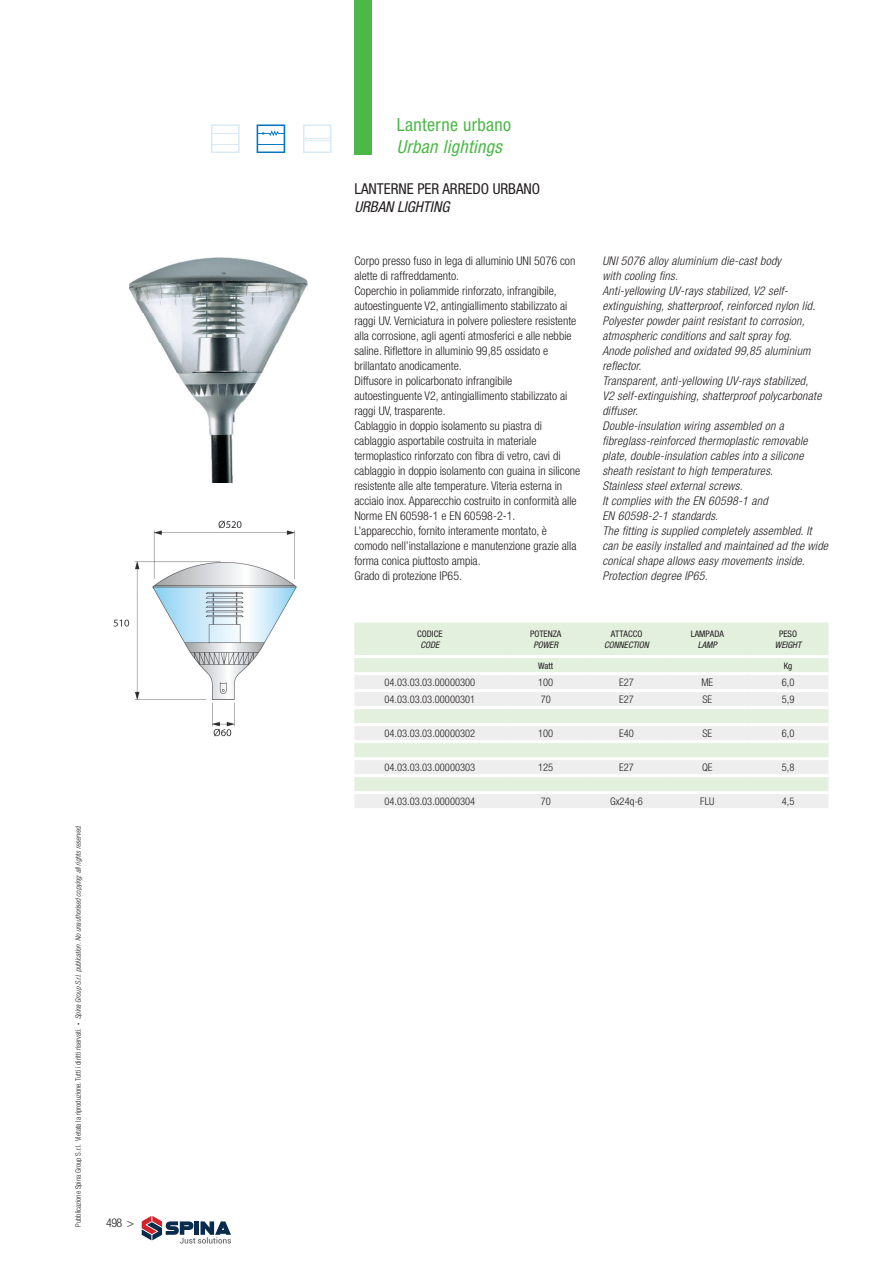
<style>
.page{position:relative;width:893px;height:1263px;background:#fff}
.page>*{position:absolute;margin:0;border:0;box-sizing:border-box;transform-origin:0 0}
._01_titolo_ITA{font:condensed 18px "Helvetica Neue";letter-spacing:.02em;color:#4cb848}
._01_titolo_GB{font:italic condensed 18px "Helvetica Neue";letter-spacing:.02em;color:#4cb848}
._02_sottotitolo_ITA{font:condensed 15px "Helvetica Neue";color:#231f20}
._02_sottotitolo_GB{font:italic condensed 15px "Helvetica Neue";color:#231f20}
._00_testo_ITA{font:300 condensed 12px/15px "Helvetica Neue";color:#231f20}
._00_testo_GB{font:italic 300 condensed 12px/15px "Helvetica Neue";letter-spacing:.02em;color:#231f20}
.Normale{font:300 condensed 10.5px "Helvetica Neue";color:#231f20}
.Normale-2{font:condensed 9px "Helvetica Neue";color:#231f20}
.Normale-3{font:italic condensed 9px "Helvetica Neue";color:#231f20}
.t1{font:300 condensed 7.5px "Helvetica Neue";letter-spacing:-.005em;color:#231f20}
.s1{font-size:4.5px}
.s2{font-style:italic}
</style>
<div class="page">
<div style="left:354px;top:0;width:17px;height:155px;background:#4cb848"></div>
<svg style="left:303px;top:124px;width:28px;height:29px"></svg>
<svg style="left:211px;top:124px;width:29px;height:29px"></svg>
<svg style="left:257px;top:124px;width:28px;height:29px"></svg>
<svg style="left:142px;top:1216px;width:89px;height:27px"></svg>
<img style="left:129px;top:257px;width:179px;height:225px">
<div style="left:354px;top:622px;width:474px;height:50px;background:#e3f0de"></div>
<svg style="left:354px;top:675px;width:474px;height:133px;background:#eaeee8"></svg>
<hr style="left:354px;top:655px;width:151px;height:3px;background:#fff">
<hr style="left:505px;top:655px;width:81px;height:3px;background:#fff">
<hr style="left:586px;top:655px;width:81px;height:3px;background:#fff">
<hr style="left:667px;top:655px;width:81px;height:3px;background:#fff">
<hr style="left:748px;top:655px;width:80px;height:3px;background:#fff">
<hr style="left:354px;top:689px;width:151px;height:3px;background:#fff">
<hr style="left:505px;top:689px;width:81px;height:3px;background:#fff">
<hr style="left:586px;top:689px;width:81px;height:3px;background:#fff">
<hr style="left:667px;top:689px;width:81px;height:3px;background:#fff">
<hr style="left:748px;top:689px;width:80px;height:3px;background:#fff">
<hr style="left:354px;top:706px;width:151px;height:3px;background:#fff">
<hr style="left:505px;top:706px;width:81px;height:3px;background:#fff">
<hr style="left:586px;top:706px;width:81px;height:3px;background:#fff">
<hr style="left:667px;top:706px;width:81px;height:3px;background:#fff">
<hr style="left:748px;top:706px;width:80px;height:3px;background:#fff">
<hr style="left:354px;top:723px;width:151px;height:3px;background:#fff">
<hr style="left:505px;top:723px;width:81px;height:3px;background:#fff">
<hr style="left:586px;top:723px;width:81px;height:3px;background:#fff">
<hr style="left:667px;top:723px;width:81px;height:3px;background:#fff">
<hr style="left:748px;top:723px;width:80px;height:3px;background:#fff">
<hr style="left:354px;top:740px;width:151px;height:3px;background:#fff">
<hr style="left:505px;top:740px;width:81px;height:3px;background:#fff">
<hr style="left:586px;top:740px;width:81px;height:3px;background:#fff">
<hr style="left:667px;top:740px;width:81px;height:3px;background:#fff">
<hr style="left:748px;top:740px;width:80px;height:3px;background:#fff">
<hr style="left:354px;top:757px;width:151px;height:3px;background:#fff">
<hr style="left:505px;top:757px;width:81px;height:3px;background:#fff">
<hr style="left:586px;top:757px;width:81px;height:3px;background:#fff">
<hr style="left:667px;top:757px;width:81px;height:3px;background:#fff">
<hr style="left:748px;top:757px;width:80px;height:3px;background:#fff">
<hr style="left:354px;top:774px;width:151px;height:3px;background:#fff">
<hr style="left:505px;top:774px;width:81px;height:3px;background:#fff">
<hr style="left:586px;top:774px;width:81px;height:3px;background:#fff">
<hr style="left:667px;top:774px;width:81px;height:3px;background:#fff">
<hr style="left:748px;top:774px;width:80px;height:3px;background:#fff">
<hr style="left:354px;top:791px;width:151px;height:3px;background:#fff">
<hr style="left:505px;top:791px;width:81px;height:3px;background:#fff">
<hr style="left:586px;top:791px;width:81px;height:3px;background:#fff">
<hr style="left:667px;top:791px;width:81px;height:3px;background:#fff">
<hr style="left:748px;top:791px;width:80px;height:3px;background:#fff">
<img style="left:113px;top:520px;width:183px;height:217px">
<p class="t1" style="left:74px;top:1227px;width:403px;rotate:-90deg">Pubblicazione Spina Group S.r.l. Vietata la riproduzione. Tutti i diritti riservati. <span class="s1">•</span> <span class="s2">Spina Group S.r.l. publication. No unauthorised copying: all rights reserved.</span></p>
<p class="_00_testo_ITA" style="left:106px;top:1215px;width:29px">498 &gt;</p>
<p class="_01_titolo_ITA" style="left:397px;top:114px;width:116px">Lanterne urbano</p>
<p class="_01_titolo_GB" style="left:397px;top:136px;width:107px">Urban lightings</p>
<p class="_02_sottotitolo_ITA" style="left:354px;top:180px;width:187px">LANTERNE PER ARREDO URBANO</p>
<p class="_02_sottotitolo_GB" style="left:354px;top:198px;width:97px">URBAN LIGHTING</p>
<p class="_00_testo_ITA" style="left:354px;top:253px;width:223px">Corpo presso fuso in lega di alluminio UNI 5076 con alette di raffreddamento.</p>
<p class="_00_testo_ITA" style="left:354px;top:283px;width:223px">Coperchio in poliammide rinforzato, infrangibile, autoestinguente V2, antingiallimento stabilizzato ai raggi UV. Verniciatura in polvere poliestere resistente alla corrosione, agli agenti atmosferici e alle nebbie saline. Riflettore in alluminio 99,85 ossidato e brillantato anodicamente.</p>
<p class="_00_testo_ITA" style="left:354px;top:373px;width:215px">Diffusore in policarbonato infrangibile autoestinguente V2, antingiallimento stabilizzato ai raggi UV, trasparente.</p>
<p class="_00_testo_ITA" style="left:354px;top:418px;width:227px">Cablaggio in doppio isolamento su piastra di cablaggio asportabile costruita in materiale termoplastico rinforzato con fibra di vetro, cavi di cablaggio in doppio isolamento con guaina in silicone resistente alle alte temperature. Viteria esterna in acciaio inox. Apparecchio costruito in conformità alle Norme EN 60598-1 e EN 60598-2-1.</p>
<p class="_00_testo_ITA" style="left:354px;top:523px;width:224px">L’apparecchio, fornito interamente montato, è comodo nell’installazione e manutenzione grazie alla forma conica piuttosto ampia.</p>
<p class="_00_testo_ITA" style="left:354px;top:568px;width:109px">Grado di protezione IP65.</p>
<p class="_00_testo_GB" style="left:602px;top:253px;width:180px">UNI 5076 alloy aluminium die-cast body</p>
<p class="_00_testo_GB" style="left:602px;top:268px;width:77px">with cooling fins.</p>
<p class="_00_testo_GB" style="left:602px;top:283px;width:214px">Anti-yellowing UV-rays stabilized, V2 self&shy;extinguishing, shatterproof, reinforced nylon lid.</p>
<p class="_00_testo_GB" style="left:602px;top:313px;width:204px">Polyester powder paint resistant to corrosion, atmospheric conditions and salt spray fog.</p>
<p class="_00_testo_GB" style="left:602px;top:343px;width:210px">Anode polished and oxidated 99,85 aluminium reflector.</p>
<p class="_00_testo_GB" style="left:602px;top:373px;width:221px">Transparent, anti-yellowing UV-rays stabilized,<br>V2 self-extinguishing, shatterproof polycarbonate diffuser.</p>
<p class="_00_testo_GB" style="left:602px;top:418px;width:207px">Double-insulation wiring assembled on a fibreglass-reinforced thermoplastic removable plate, double-insulation cables into a silicone sheath resistant to high temperatures.</p>
<p class="_00_testo_GB" style="left:602px;top:478px;width:142px">Stainless steel external screws.</p>
<p class="_00_testo_GB" style="left:602px;top:493px;width:167px">It complies with the EN 60598-1 and<br>EN 60598-2-1 standards.</p>
<p class="_00_testo_GB" style="left:602px;top:523px;width:227px">The fitting is supplied completely assembled. It can be easily installed and maintained ad the wide conical shape allows easy movements inside.</p>
<p class="_00_testo_GB" style="left:602px;top:568px;width:107px">Protection degree IP65.</p>
<p class="Normale-2" style="left:417px;top:628px;width:27px">CODICE</p>
<p class="Normale-3" style="left:420px;top:639px;width:20px">CODE</p>
<p class="Normale-2" style="left:530px;top:628px;width:33px">POTENZA</p>
<p class="Normale-3" style="left:533px;top:639px;width:26px">POWER</p>
<p class="Normale-2" style="left:611px;top:628px;width:33px">ATTACCO</p>
<p class="Normale-3" style="left:604px;top:639px;width:46px">CONNECTION</p>
<p class="Normale-2" style="left:691px;top:628px;width:35px">LAMPADA</p>
<p class="Normale-3" style="left:698px;top:639px;width:21px">LAMP</p>
<p class="Normale-2" style="left:779px;top:628px;width:19px">PESO</p>
<p class="Normale-3" style="left:775px;top:639px;width:28px">WEIGHT</p>
<p class="Normale-2" style="left:538px;top:660px;width:17px">Watt</p>
<p class="Normale-2" style="left:784px;top:660px;width:10px">Kg</p>
<p class="Normale" style="left:384px;top:676px;width:92px">04.03.03.03.00000300</p>
<p class="Normale" style="left:538px;top:676px;width:17px">100</p>
<p class="Normale" style="left:619px;top:676px;width:16px">E27</p>
<p class="Normale" style="left:701px;top:676px;width:13px">ME</p>
<p class="Normale" style="left:782px;top:676px;width:14px">6,0</p>
<p class="Normale" style="left:384px;top:693px;width:92px">04.03.03.03.00000301</p>
<p class="Normale" style="left:541px;top:693px;width:12px">70</p>
<p class="Normale" style="left:619px;top:693px;width:16px">E27</p>
<p class="Normale" style="left:702px;top:693px;width:11px">SE</p>
<p class="Normale" style="left:782px;top:693px;width:14px">5,9</p>
<p class="Normale" style="left:384px;top:727px;width:92px">04.03.03.03.00000302</p>
<p class="Normale" style="left:538px;top:727px;width:17px">100</p>
<p class="Normale" style="left:619px;top:727px;width:16px">E40</p>
<p class="Normale" style="left:702px;top:727px;width:11px">SE</p>
<p class="Normale" style="left:782px;top:727px;width:14px">6,0</p>
<p class="Normale" style="left:384px;top:762px;width:92px">04.03.03.03.00000303</p>
<p class="Normale" style="left:538px;top:762px;width:17px">125</p>
<p class="Normale" style="left:619px;top:762px;width:16px">E27</p>
<p class="Normale" style="left:702px;top:762px;width:12px">QE</p>
<p class="Normale" style="left:782px;top:762px;width:14px">5,8</p>
<p class="Normale" style="left:384px;top:796px;width:92px">04.03.03.03.00000304</p>
<p class="Normale" style="left:541px;top:796px;width:12px">70</p>
<p class="Normale" style="left:610px;top:796px;width:34px">Gx24q-6</p>
<p class="Normale" style="left:700px;top:796px;width:16px">FLU</p>
<p class="Normale" style="left:782px;top:796px;width:14px">4,5</p>
</div>
